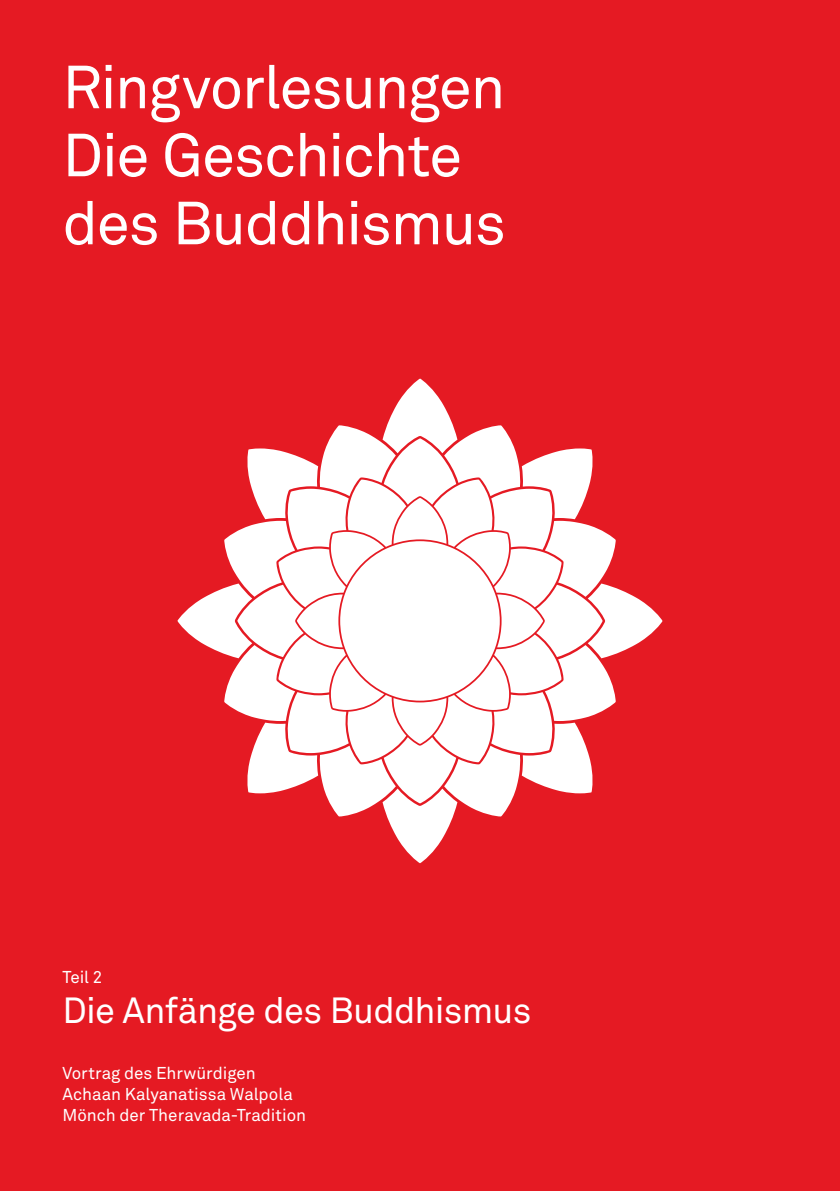
<style>
.page{position:relative;width:840px;height:1191px;background:#fff}
.page>*{position:absolute;margin:0;border:0;box-sizing:border-box;transform-origin:0 0}
.Titel_sehr_gross{font:60px/68px "Ma Akkurat";letter-spacing:-.025em;color:#fff}
.Titel{font:36px "Ma Akkurat";letter-spacing:-.02em;color:#fff}
.Titel-2{font:17px/21px "Ma Akkurat";color:#fff}
.Fliesstext{font:17px "Ma Akkurat";color:#fff}
</style>
<div class="page">
<div style="left:0;top:0;width:839px;height:1191px;background:#e51a23"></div>
<svg style="left:177px;top:378px;width:485px;height:485px"></svg>
<p class="Titel_sehr_gross" style="left:62px;top:55px;width:445px">Ringvorlesungen<br>Die Geschichte des Buddhismus</p>
<p class="Fliesstext" style="left:62px;top:967px;width:41px">Teil 2</p>
<p class="Titel" style="left:62px;top:989px;width:470px">Die Anfänge des Buddhismus</p>
<p class="Titel-2" style="left:62px;top:1063px;width:245px">Vortrag des Ehrwürdigen<br>Achaan Kalyanatissa Walpola<br>Mönch der Theravada-Tradition</p>
</div>
